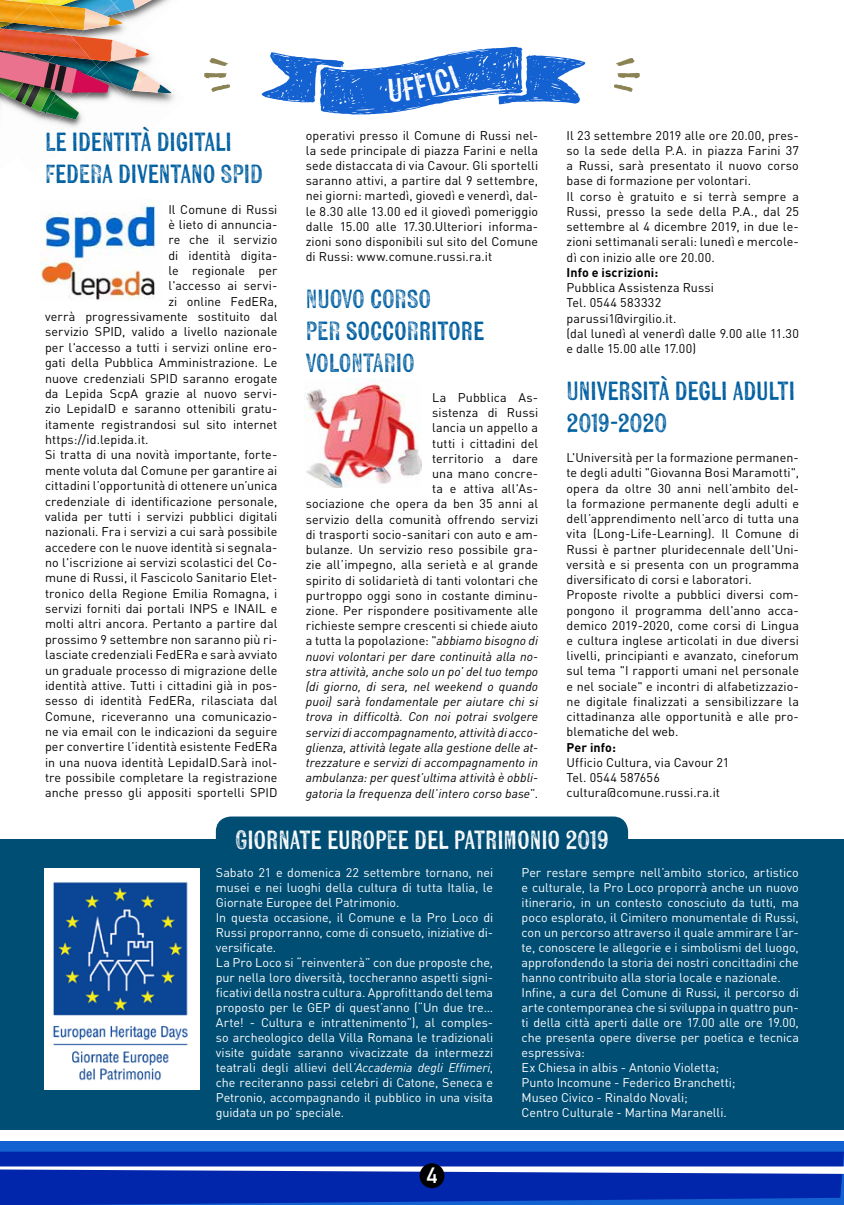
<style>
.page{position:relative;width:844px;height:1205px;background:#fff}
.page>*{position:absolute;margin:0;border:0;box-sizing:border-box;transform-origin:0 0}
.t1{font:26.25px/31.8px "Kiln Sans";letter-spacing:-.005em;color:#005fa1}
.t2{font:26.25px "Kiln Sans";letter-spacing:-.005em;color:#fff}
.t3{font:700 21.88px "DIN Alternate";color:#fff}
.t4{font:12.5px/15.2px "DINOT";letter-spacing:.005em;color:#000}
.t5{font:12.5px/15px "DINOT";letter-spacing:-.005em;color:#fff}
.t6{font:700 12.5px "DINOT";letter-spacing:.005em;color:#000}
.s1{font-style:italic}
</style>
<div class="page">
<div style="left:216px;top:816px;width:412px;height:44px;background:#004e74;border-radius:15px"></div>
<img style="left:60px;top:113px;width:23px;height:14px">
<img style="left:43px;top:113px;width:33px;height:11px">
<img style="left:46px;top:113px;width:33px;height:6px">
<img style="left:25px;top:113px;width:18px;height:8px">
<img style="left:0;top:0;width:171px;height:113px">
<div style="left:0;top:1142px;width:843px;height:63px;background:#1462d1"></div>
<svg style="left:0;top:1151px;width:843px;height:54px;background:#022bae"></svg>
<svg style="left:0;top:1166px;width:843px;height:15px;background:#5970c8"></svg>
<div style="left:0;top:838px;width:843px;height:291px;background:#004e74"></div>
<svg style="left:614px;top:84px;width:18px;height:8px"></svg>
<svg style="left:616px;top:58px;width:18px;height:8px"></svg>
<svg style="left:617px;top:73px;width:23px;height:5px"></svg>
<svg style="left:211px;top:84px;width:19px;height:8px"></svg>
<svg style="left:209px;top:58px;width:19px;height:8px"></svg>
<svg style="left:204px;top:73px;width:23px;height:5px"></svg>
<img style="left:44px;top:868px;width:156px;height:221px">
<div style="left:419px;top:1163px;width:25px;height:25px;background:#000;border-radius:50%"></div>
<img style="left:41px;top:199px;width:115px;height:101px">
<img style="left:304px;top:379px;width:118px;height:108px">
<svg style="left:261px;top:47px;width:324px;height:68px"></svg>
<h1 class="t1" style="left:45px;top:125px;width:219px">LE IDENTITÀ DIGITALI<br>FEDERA DIVENTANO SPID</h1>
<p class="t4" style="left:168px;top:201px;width:110px">Il Comune di Russi</p>
<p class="t4" style="left:168px;top:217px;width:110px">è lieto di annuncia-</p>
<p class="t4" style="left:168px;top:232px;width:110px">re che il servizio</p>
<p class="t4" style="left:168px;top:247px;width:110px">di identità digita-</p>
<p class="t4" style="left:168px;top:263px;width:110px">le regionale per</p>
<p class="t4" style="left:168px;top:278px;width:110px">l'accesso ai servi-</p>
<p class="t4" style="left:168px;top:293px;width:110px">zi online FedERa,</p>
<p class="t4" style="left:45px;top:309px;width:234px">verrà progressivamente sostituito dal</p>
<p class="t4" style="left:45px;top:324px;width:234px">servizio SPID, valido a livello nazionale</p>
<p class="t4" style="left:45px;top:339px;width:234px">per l'accesso a tutti i servizi online ero-</p>
<p class="t4" style="left:45px;top:355px;width:234px">gati della Pubblica Amministrazione. Le</p>
<p class="t4" style="left:45px;top:370px;width:234px">nuove credenziali SPID saranno erogate</p>
<p class="t4" style="left:45px;top:386px;width:234px">da Lepida ScpA grazie al nuovo servi-</p>
<p class="t4" style="left:45px;top:401px;width:234px">zio LepidaID e saranno ottenibili gratu-</p>
<p class="t4" style="left:45px;top:416px;width:234px">itamente registrandosi sul sito internet</p>
<p class="t4" style="left:45px;top:432px;width:105px">https://id.lepida.it.</p>
<p class="t4" style="left:45px;top:447px;width:234px">Si tratta di una novità importante, forte-</p>
<p class="t4" style="left:45px;top:462px;width:234px">mente voluta dal Comune per garantire ai</p>
<p class="t4" style="left:45px;top:478px;width:234px">cittadini l’opportunità di ottenere un’unica</p>
<p class="t4" style="left:45px;top:493px;width:234px">credenziale di identificazione personale,</p>
<p class="t4" style="left:45px;top:508px;width:234px">valida per tutti i servizi pubblici digitali</p>
<p class="t4" style="left:45px;top:524px;width:234px">nazionali. Fra i servizi a cui sarà possibile</p>
<p class="t4" style="left:45px;top:539px;width:234px">accedere con le nuove identità si segnala-</p>
<p class="t4" style="left:45px;top:554px;width:234px">no l'iscrizione ai servizi scolastici del Co-</p>
<p class="t4" style="left:45px;top:570px;width:234px">mune di Russi, il Fascicolo Sanitario Elet-</p>
<p class="t4" style="left:45px;top:585px;width:234px">tronico della Regione Emilia Romagna, i</p>
<p class="t4" style="left:45px;top:601px;width:234px">servizi forniti dai portali INPS e INAIL e</p>
<p class="t4" style="left:45px;top:616px;width:234px">molti altri ancora. Pertanto a partire dal</p>
<p class="t4" style="left:45px;top:631px;width:234px">prossimo 9 settembre non saranno più ri-</p>
<p class="t4" style="left:45px;top:647px;width:234px">lasciate credenziali FedERa e sarà avviato</p>
<p class="t4" style="left:45px;top:662px;width:234px">un graduale processo di migrazione delle</p>
<p class="t4" style="left:45px;top:677px;width:234px">identità attive. Tutti i cittadini già in pos-</p>
<p class="t4" style="left:45px;top:693px;width:234px">sesso di identità FedERa, rilasciata dal</p>
<p class="t4" style="left:45px;top:708px;width:234px">Comune, riceveranno una comunicazio-</p>
<p class="t4" style="left:45px;top:723px;width:234px">ne via email con le indicazioni da seguire</p>
<p class="t4" style="left:45px;top:739px;width:234px">per convertire l’identità esistente FedERa</p>
<p class="t4" style="left:45px;top:754px;width:234px">in una nuova identità LepidaID.Sarà inol-</p>
<p class="t4" style="left:45px;top:770px;width:234px">tre possibile completare la registrazione</p>
<p class="t4" style="left:45px;top:785px;width:234px">anche presso gli appositi sportelli SPID</p>
<p class="t4" style="left:306px;top:127px;width:234px;text-align:justify">operativi presso il Comune di Russi nel&shy;la sede principale di piazza Farini e nella sede distaccata di via Cavour. Gli sportelli saranno attivi, a partire dal 9 settembre, nei giorni: martedì, giovedì e venerdì, dal&shy;le 8.30 alle 13.00 ed il giovedì pomeriggio dalle 15.00 alle 17.30.Ulteriori informa&shy;zioni sono disponibili sul sito del Comune di Russi: www.comune.russi.ra.it</p>
<h1 class="t1" style="left:306px;top:283px;width:180px">NUOVO CORSO<br>PER SOCCORRITORE<br>VOLONTARIO</h1>
<p class="t4" style="left:306px;top:390px;width:234px;text-align:right">La Pubblica As-<br>sistenza di Russi<br>lancia un appello a<br>tutti i cittadini del<br>territorio a dare<br>una mano concre-<br>ta e attiva all'As-<br>sociazione che opera da ben 35 anni al servizio della comunità offrendo servizi di trasporti socio-sanitari con auto e am&shy;bulanze. Un servizio reso possibile gra&shy;zie all’impegno, alla serietà e al grande spirito di solidarietà di tanti volontari che purtroppo oggi sono in costante diminu&shy;zione. Per rispondere positivamente alle richieste sempre crescenti si chiede aiuto a tutta la popolazione: "<span class="s1">abbiamo bisogno di nuovi volontari per dare continuità alla no&shy;stra attività, anche solo un po’ del tuo tempo (di giorno, di sera, nel weekend o quando puoi) sarà fondamentale per aiutare chi si trova in difficoltà. Con noi potrai svolgere servizi di accompagnamento, attività di acco&shy;glienza, attività legate alla gestione delle at&shy;trezzature e servizi di accompagnamento in ambulanza: per quest’ultima attività è obbli&shy;gatoria la frequenza dell’intero corso base</span>”.</p>
<p class="t4" style="left:566px;top:127px;width:234px">Il 23 settembre 2019 alle ore 20.00, pres&shy;so la sede della P.A. in piazza Farini 37 a Russi, sarà presentato il nuovo corso base di formazione per volontari.<br>Il corso è gratuito e si terrà sempre a Russi, presso la sede della P.A., dal 25 settembre al 4 dicembre 2019, in due le&shy;zioni settimanali serali: lunedì e mercole&shy;dì con inizio alle ore 20.00.</p>
<p class="t6" style="left:566px;top:264px;width:93px">Info e iscrizioni:</p>
<p class="t4" style="left:566px;top:280px;width:234px">Pubblica Assistenza Russi<br>Tel. 0544 583332<br>parussi1@virgilio.it.<br>(dal lunedì al venerdì dalle 9.00 alle 11.30 e dalle 15.00 alle 17.00)</p>
<h1 class="t1" style="left:566px;top:374px;width:230px">UNIVERSITÀ DEGLI ADULTI<br>2019-2020</h1>
<p class="t4" style="left:566px;top:450px;width:234px">L'Università per la formazione permanen&shy;te degli adulti "Giovanna Bosi Maramotti", opera da oltre 30 anni nell’ambito del&shy;la formazione permanente degli adulti e dell’apprendimento nell’arco di tutta una vita (Long-Life-Learning). Il Comune di Russi è partner pluridecennale dell'Uni&shy;versità e si presenta con un programma diversificato di corsi e laboratori.<br>Proposte rivolte a pubblici diversi com&shy;pongono il programma dell'anno acca&shy;demico 2019-2020, come corsi di Lingua e cultura inglese articolati in due diversi livelli, principianti e avanzato, cineforum sul tema "I rapporti umani nel personale e nel sociale" e incontri di alfabetizzazio&shy;ne digitale finalizzati a sensibilizzare la cittadinanza alle opportunità e alle pro&shy;blematiche del web.</p>
<p class="t6" style="left:566px;top:739px;width:51px">Per info:</p>
<p class="t4" style="left:566px;top:754px;width:164px">Ufficio Cultura, via Cavour 21<br>Tel. 0544 587656 cultura@comune.russi.ra.it</p>
<h1 class="t2" style="left:235px;top:823px;width:375px">GIORNATE EUROPEE DEL PATRIMONIO 2019</h1>
<p class="t5" style="left:216px;top:864px;width:279px">Sabato 21 e domenica 22 settembre tornano, nei musei e nei luoghi della cultura di tutta Italia, le Giornate Europee del Patrimonio.<br>In questa occasione, il Comune e la Pro Loco di Russi proporranno, come di consueto, iniziative di&shy;versificate.<br>La Pro Loco si “reinventerà” con due proposte che, pur nella loro diversità, toccheranno aspetti signi&shy;ficativi della nostra cultura. Approfittando del tema proposto per le GEP di quest’anno (“Un due tre… Arte! - Cultura e intrattenimento”), al comples&shy;so archeologico della Villa Romana le tradizionali visite guidate saranno vivacizzate da intermezzi teatrali degli allievi dell’<span class="s1">Accademia degli Effimeri</span>, che reciteranno passi celebri di Catone, Seneca e Petronio, accompagnando il pubblico in una visita guidata un po’ speciale.</p>
<p class="t5" style="left:521px;top:864px;width:279px">Per restare sempre nell’ambito storico, artistico e culturale, la Pro Loco proporrà anche un nuovo itinerario, in un contesto conosciuto da tutti, ma poco esplorato, il Cimitero monumentale di Russi, con un percorso attraverso il quale ammirare l’ar&shy;te, conoscere le allegorie e i simbolismi del luogo, approfondendo la storia dei nostri concittadini che hanno contribuito alla storia locale e nazionale.<br>Infine, a cura del Comune di Russi, il percorso di arte contemporanea che si sviluppa in quattro pun&shy;ti della città aperti dalle ore 17.00 alle ore 19.00, che presenta opere diverse per poetica e tecnica espressiva:<br>Ex Chiesa in albis - Antonio Violetta;<br>Punto Incomune - Federico Branchetti;<br>Museo Civico - Rinaldo Novali;<br>Centro Culturale - Martina Maranelli.</p>
<h2 class="t3" style="left:427px;top:1159px;width:12px">4</h2>
</div>
